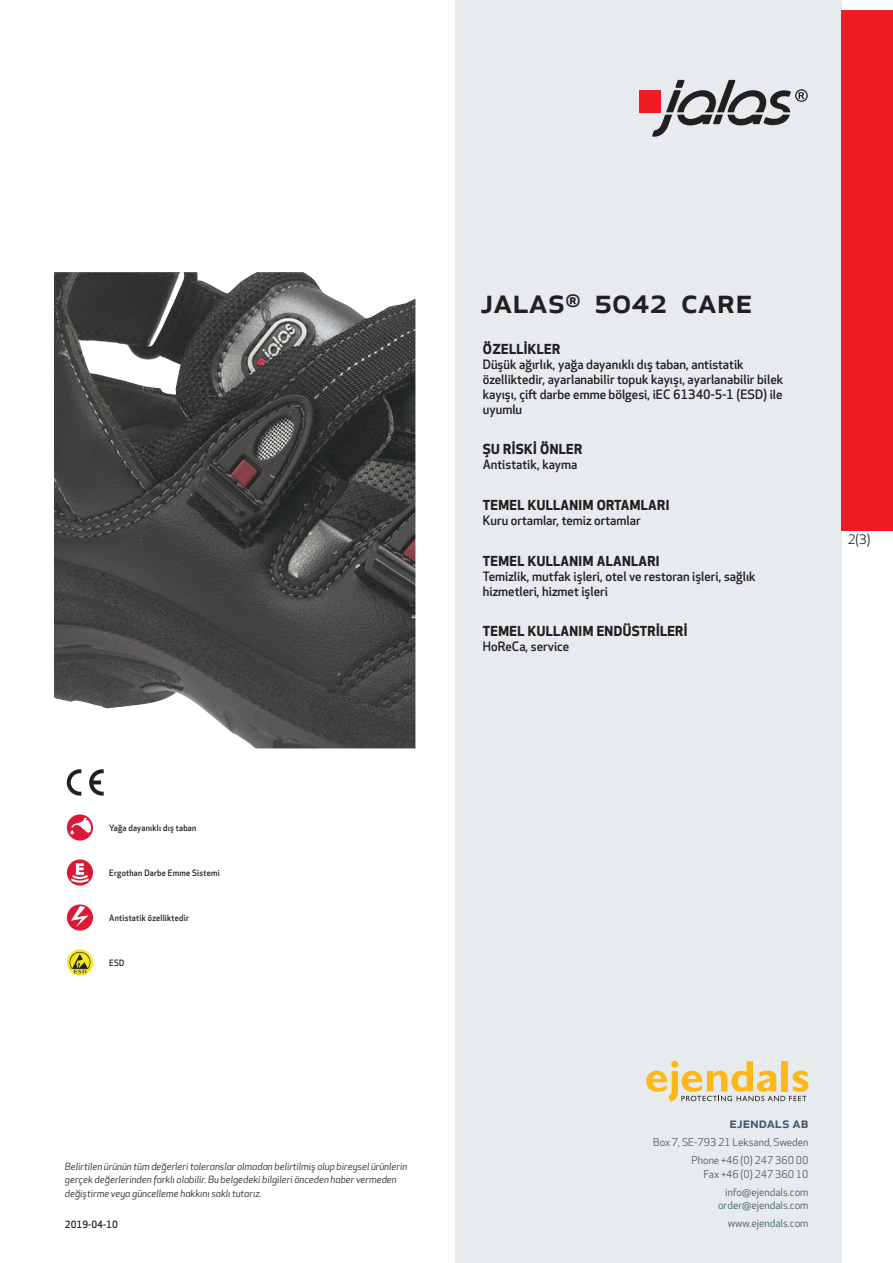
<style>
.page{position:relative;width:893px;height:1263px;background:#fff}
.page>*{position:absolute;margin:0;border:0;box-sizing:border-box;transform-origin:0 0}
.prodname{font:500 34.5px "Apex New";color:#231f20}
.t1{font:500 15px "Apex New";color:#405968}
.Funktion_body{font:700 13.5px "Apex New";letter-spacing:.025em;color:#231f20}
.t2{font:12.75px "Apex New";color:#231f20}
.Funktion_body-2{font:500 12.6px/15px "Apex New";color:#231f20}
.t3{font:10.5px/18px "Apex New";color:#405968;text-align:right}
.t4{font:italic 9.75px/13.5px "Apex New";color:#231f20}
.Sidfot_datum{font:500 9.75px "Apex New";color:#231f20}
.Artikel{font:500 8.55px "Apex New";letter-spacing:.025em;color:#231f20;scale:.95 1}
</style>
<div class="page">
<div style="left:455px;top:0;width:387px;height:1263px;background:#e8ebee"></div>
<svg style="left:646px;top:1061px;width:162px;height:40px"></svg>
<div style="left:842px;top:11px;width:51px;height:520px;background:#ee1d23"></div>
<div style="left:639px;top:90px;width:22px;height:22px;background:#ee1d23"></div>
<svg style="left:652px;top:80px;width:156px;height:57px"></svg>
<svg style="left:67px;top:814px;width:26px;height:27px"></svg>
<svg style="left:70px;top:817px;width:21px;height:17px"></svg>
<svg style="left:67px;top:859px;width:26px;height:27px"></svg>
<svg style="left:69px;top:863px;width:22px;height:21px"></svg>
<svg style="left:67px;top:904px;width:26px;height:27px"></svg>
<svg style="left:71px;top:906px;width:18px;height:21px"></svg>
<svg style="left:67px;top:949px;width:26px;height:26px"></svg>
<svg style="left:70px;top:952px;width:20px;height:21px"></svg>
<svg style="left:89px;top:769px;width:15px;height:27px"></svg>
<svg style="left:67px;top:769px;width:14px;height:27px"></svg>
<img style="left:54px;top:272px;width:361px;height:476px">
<p class="Artikel" style="left:109px;top:822px;width:93px">Yağa dayanıklı dış taban</p>
<p class="Artikel" style="left:109px;top:867px;width:118px">Ergothan Darbe Emme Sistemi</p>
<p class="Artikel" style="left:109px;top:912px;width:85px">Antistatik özelliktedir</p>
<p class="Artikel" style="left:109px;top:957px;width:17px">ESD</p>
<p class="t4" style="left:65px;top:1159px;width:344px">Belirtilen ürünün tüm değerleri toleranslar olmadan belirtilmiş olup bireysel ürünlerin gerçek değerlerinden farklı olabilir. Bu belgedeki bilgileri önceden haber vermeden değiştirme veya güncelleme hakkını saklı tutarız.</p>
<p class="Sidfot_datum" style="left:65px;top:1218px;width:54px">2019-04-10</p>
<p class="prodname" style="left:480px;top:277px;width:274px">JALAS<sup>®</sup> 5042 CARE</p>
<p class="Funktion_body" style="left:483px;top:339px;width:79px">ÖZELLİKLER</p>
<p class="Funktion_body-2" style="left:483px;top:356px;width:302px">Düşük ağırlık, yağa dayanıklı dış taban, antistatik özelliktedir, ayarlanabilir topuk kayışı, ayarlanabilir bilek kayışı, çift darbe emme bölgesi, iEC 61340-5-1 (ESD) ile uyumlu</p>
<p class="Funktion_body" style="left:483px;top:440px;width:101px">ŞU RİSKİ ÖNLER</p>
<p class="Funktion_body-2" style="left:483px;top:457px;width:96px">Antistatik, kayma</p>
<p class="Funktion_body" style="left:483px;top:495px;width:188px">TEMEL KULLANIM ORTAMLARI</p>
<p class="Funktion_body-2" style="left:483px;top:513px;width:159px">Kuru ortamlar, temiz ortamlar</p>
<p class="Funktion_body" style="left:483px;top:551px;width:178px">TEMEL KULLANIM ALANLARI</p>
<p class="Funktion_body-2" style="left:483px;top:568px;width:274px">Temizlik, mutfak işleri, otel ve restoran işleri, sağlık hizmetleri, hizmet işleri</p>
<p class="Funktion_body" style="left:483px;top:622px;width:206px">TEMEL KULLANIM ENDÜSTRİLERİ</p>
<p class="Funktion_body-2" style="left:483px;top:639px;width:88px">HoReCa, service</p>
<p class="t2" style="left:848px;top:531px;width:24px">2(3)</p>
<p class="t1" style="left:729px;top:1113px;width:80px">ejendals ab</p>
<p class="t3" style="left:653px;top:1133px;width:157px">Box 7, SE-793 21 Leksand, Sweden<br>Phone +46 (0) 247 360 00</p>
<p class="t3" style="left:703px;top:1165px;width:107px">Fax +46 (0) 247 360 10 info@ejendals.com</p>
<p class="t3" style="left:718px;top:1196px;width:92px">order@ejendals.com</p>
<p class="t3" style="left:728px;top:1215px;width:82px">www.ejendals.com</p>
</div>
